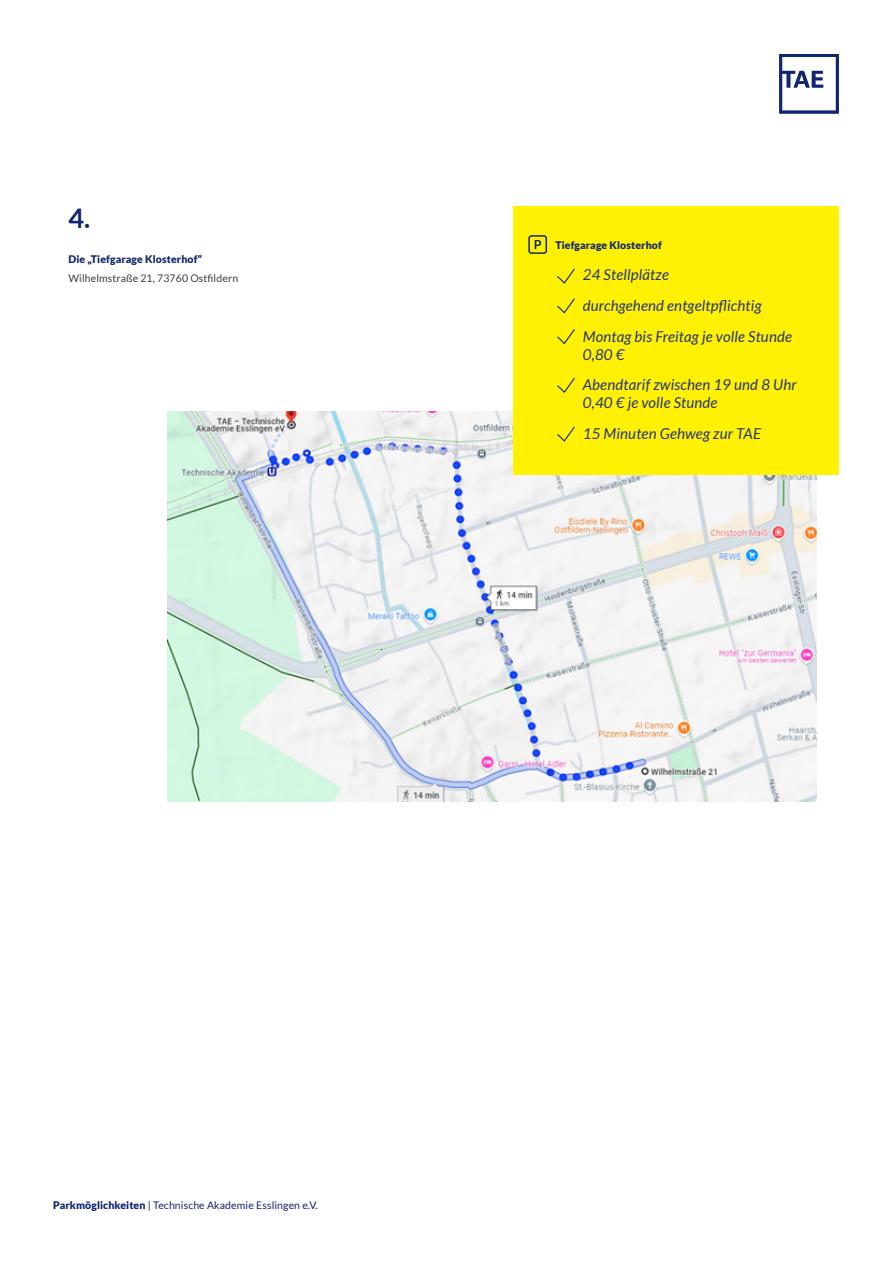
<style>
.page{position:relative;width:893px;height:1263px;background:#fff}
.page>*{position:absolute;margin:0;border:0;box-sizing:border-box;transform-origin:0 0}
.Inhalt_-_Titel_groß{font:700 27px "Lato";color:#112670}
.Rückseite___Aufzählung{font:italic 15px/18px "Lato";letter-spacing:.01em;color:#253478}
.Titel___Label_oben__Themenfeld{font:10.5px "Lato";letter-spacing:.01em;color:#112670}
.Inhalt___Zwischenüberschrift_kurz{font:900 10.5px "Lato";letter-spacing:.01em;color:#112670}
.Inhalt___Fließtext{font:10.5px "Lato";letter-spacing:.01em;color:#3e3e3f}
.s1{font-weight:900}
</style>
<div class="page">
<img style="left:167px;top:412px;width:649px;height:389px">
<div style="left:513px;top:206px;width:326px;height:268px;background:#fff101"></div>
<svg style="left:557px;top:268px;width:18px;height:16px"></svg>
<svg style="left:557px;top:298px;width:18px;height:16px"></svg>
<svg style="left:557px;top:329px;width:18px;height:16px"></svg>
<svg style="left:557px;top:378px;width:18px;height:15px"></svg>
<svg style="left:557px;top:426px;width:18px;height:16px"></svg>
<div style="left:528px;top:235px;width:19px;height:19px;border:2px solid #112670;border-radius:2px"></div>
<svg style="left:535px;top:240px;width:6px;height:9px"></svg>
<svg style="left:779px;top:54px;width:60px;height:60px"></svg>
<p class="Inhalt_-_Titel_groß" style="left:68px;top:202px;width:23px">4.</p>
<p class="Inhalt___Zwischenüberschrift_kurz" style="left:68px;top:253px;width:135px">Die „Tiefgarage Klosterhof“</p>
<p class="Inhalt___Fließtext" style="left:68px;top:272px;width:171px">Wilhelmstraße 21, 73760 Ostfildern</p>
<p class="Inhalt___Zwischenüberschrift_kurz" style="left:555px;top:239px;width:108px">Tiefgarage Klosterhof</p>
<p class="Rückseite___Aufzählung" style="left:583px;top:266px;width:88px">24 Stellplätze</p>
<p class="Rückseite___Aufzählung" style="left:583px;top:297px;width:180px">durchgehend entgeltpflichtig</p>
<p class="Rückseite___Aufzählung" style="left:583px;top:328px;width:211px">Montag bis Freitag je volle Stunde<br>0,80 €</p>
<p class="Rückseite___Aufzählung" style="left:583px;top:376px;width:215px">Abendtarif zwischen 19 und 8 Uhr<br>0,40 € je volle Stunde</p>
<p class="Rückseite___Aufzählung" style="left:583px;top:425px;width:180px">15 Minuten Gehweg zur TAE</p>
<p class="Titel___Label_oben__Themenfeld" style="left:53px;top:1199px;width:266px"><span class="s1">Parkmöglichkeiten</span> | Technische Akademie Esslingen e.V.</p>
</div>
